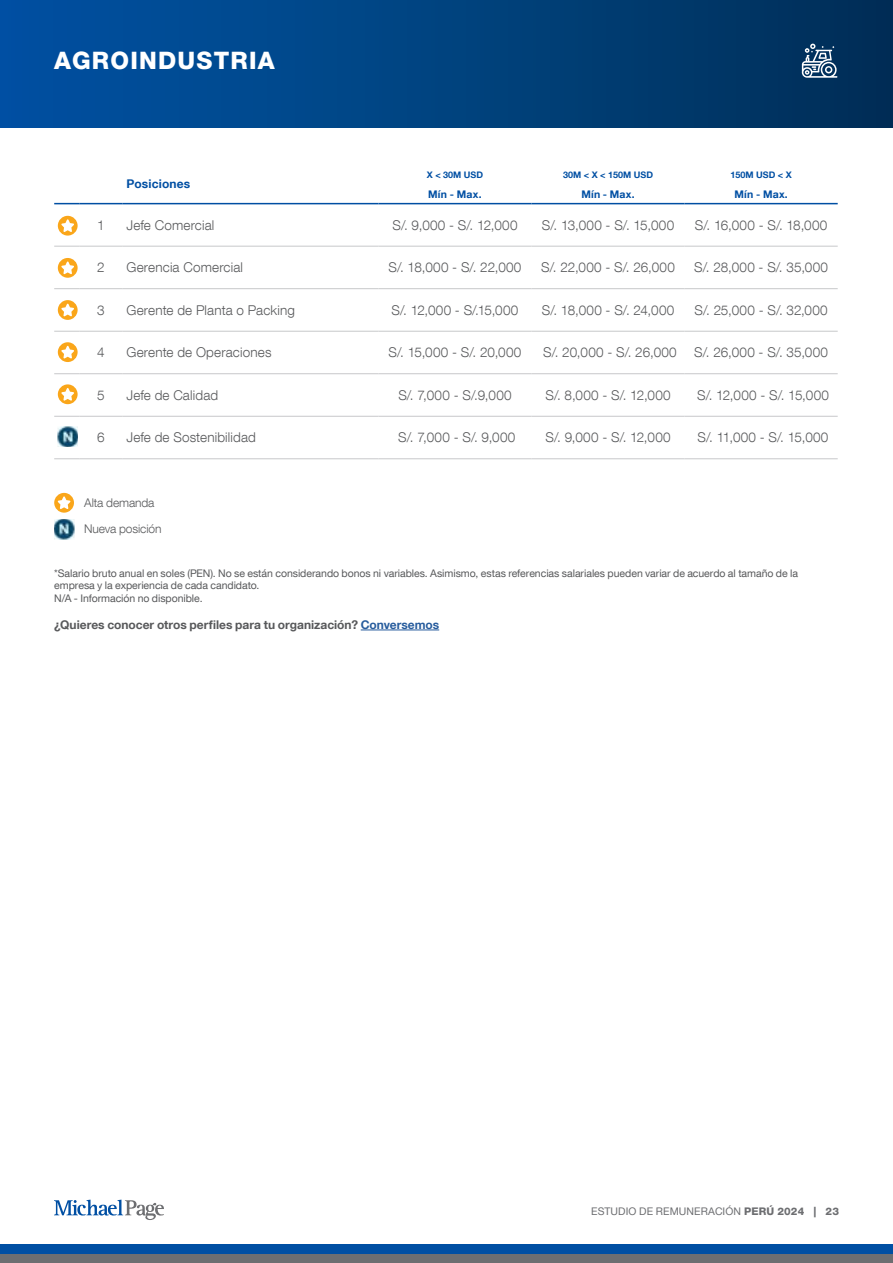
<style>
.page{position:relative;width:893px;height:1263px;background:#fff}
.page>*{position:absolute;margin:0;border:0;box-sizing:border-box;transform-origin:0 0}
.t1{font:800 24px "Helvetica Neue LT Com";letter-spacing:.05em;color:#fff}
.t2{font:300 13.5px "Helvetica Neue LT Com";letter-spacing:.015em;color:#58595b}
.t3{font:700 12px "Helvetica Neue LT Com";color:#58595b}
.t4{font:300 12px/25.5px "Helvetica Neue LT Com";letter-spacing:-.01em;color:#58595b}
.t5{font:700 12px "Helvetica Neue LT Com";letter-spacing:.01em;color:#004fa3}
.t6{font:10.5px/12.6px "Helvetica Neue LT Com";letter-spacing:-.005em;color:#58595b}
.t7{font:10.5px "Helvetica Neue LT Com";letter-spacing:.01em;color:#6d6e71}
.t8{font:700 10.5px "Helvetica Neue LT Com";letter-spacing:.02em;color:#004fa3}
.t9{font:700 9px "Helvetica Neue LT Com";color:#004fa3}
.s1{color:#275c9d}
.s2{font-weight:800}
</style>
<div class="page">
<div style="left:0;top:0;width:893px;height:128px;background:linear-gradient(to right,#0053a4,#003057)"></div>
<div style="left:0;top:1253px;width:893px;height:10px;background:#6d6e71"></div>
<div style="left:0;top:1244px;width:893px;height:9px;background:#004fa3"></div>
<svg style="left:54px;top:1199px;width:110px;height:21px"></svg>
<hr style="left:361px;top:630px;width:78px;height:1px;background:#275c9d">
<hr style="left:122px;top:246px;width:256px;height:1px;background:#c7c8ca">
<hr style="left:378px;top:246px;width:153px;height:1px;background:#c7c8ca">
<hr style="left:531px;top:246px;width:154px;height:1px;background:#c7c8ca">
<hr style="left:685px;top:246px;width:153px;height:1px;background:#c7c8ca">
<hr style="left:122px;top:288px;width:256px;height:1px;background:#c7c8ca">
<hr style="left:378px;top:288px;width:153px;height:1px;background:#c7c8ca">
<hr style="left:531px;top:288px;width:154px;height:1px;background:#c7c8ca">
<hr style="left:685px;top:288px;width:153px;height:1px;background:#c7c8ca">
<hr style="left:122px;top:331px;width:256px;height:1px;background:#c7c8ca">
<hr style="left:378px;top:331px;width:153px;height:1px;background:#c7c8ca">
<hr style="left:531px;top:331px;width:154px;height:1px;background:#c7c8ca">
<hr style="left:685px;top:331px;width:153px;height:1px;background:#c7c8ca">
<hr style="left:122px;top:373px;width:256px;height:1px;background:#c7c8ca">
<hr style="left:378px;top:373px;width:153px;height:1px;background:#c7c8ca">
<hr style="left:531px;top:373px;width:154px;height:1px;background:#c7c8ca">
<hr style="left:685px;top:373px;width:153px;height:1px;background:#c7c8ca">
<hr style="left:122px;top:416px;width:256px;height:1px;background:#c7c8ca">
<hr style="left:378px;top:416px;width:153px;height:1px;background:#c7c8ca">
<hr style="left:531px;top:416px;width:154px;height:1px;background:#c7c8ca">
<hr style="left:685px;top:416px;width:153px;height:1px;background:#c7c8ca">
<hr style="left:122px;top:458px;width:256px;height:1px;background:#c7c8ca">
<hr style="left:378px;top:458px;width:153px;height:1px;background:#c7c8ca">
<hr style="left:531px;top:458px;width:154px;height:1px;background:#c7c8ca">
<hr style="left:685px;top:458px;width:153px;height:1px;background:#c7c8ca">
<svg style="left:54px;top:246px;width:26px;height:1px"></svg>
<hr style="left:80px;top:246px;width:42px;height:1px;background:#c7c8ca">
<svg style="left:54px;top:288px;width:26px;height:1px"></svg>
<hr style="left:80px;top:288px;width:42px;height:1px;background:#c7c8ca">
<svg style="left:54px;top:331px;width:26px;height:1px"></svg>
<hr style="left:80px;top:331px;width:42px;height:1px;background:#c7c8ca">
<svg style="left:54px;top:373px;width:26px;height:1px"></svg>
<hr style="left:80px;top:373px;width:42px;height:1px;background:#c7c8ca">
<svg style="left:54px;top:416px;width:26px;height:1px"></svg>
<hr style="left:80px;top:416px;width:42px;height:1px;background:#c7c8ca">
<svg style="left:54px;top:458px;width:26px;height:1px"></svg>
<hr style="left:80px;top:458px;width:42px;height:1px;background:#c7c8ca">
<hr style="left:378px;top:203px;width:153px;height:1px;background:#004fa3">
<hr style="left:531px;top:203px;width:154px;height:1px;background:#004fa3">
<hr style="left:685px;top:203px;width:153px;height:1px;background:#004fa3">
<svg style="left:54px;top:203px;width:26px;height:1px"></svg>
<hr style="left:80px;top:203px;width:42px;height:1px;background:#004fa3">
<hr style="left:122px;top:203px;width:256px;height:1px;background:#004fa3">
<svg style="left:54px;top:493px;width:20px;height:20px"></svg>
<img style="left:54px;top:519px;width:20px;height:20px">
<svg style="left:58px;top:216px;width:20px;height:20px"></svg>
<svg style="left:58px;top:258px;width:20px;height:20px"></svg>
<svg style="left:58px;top:300px;width:20px;height:20px"></svg>
<svg style="left:58px;top:342px;width:20px;height:20px"></svg>
<svg style="left:58px;top:384px;width:20px;height:20px"></svg>
<img style="left:58px;top:427px;width:20px;height:20px">
<svg style="left:802px;top:44px;width:35px;height:34px"></svg>
<h1 class="t1" style="left:54px;top:46px;width:222px">AGROINDUSTRIA</h1>
<p class="t5" style="left:126px;top:176px;width:65px">Posiciones</p>
<p class="t9" style="left:427px;top:169px;width:58px">X &lt; 30M USD</p>
<p class="t9" style="left:563px;top:169px;width:91px">30M &lt; X &lt; 150M USD</p>
<p class="t9" style="left:730px;top:169px;width:63px">150M USD &lt; X</p>
<p class="t8" style="left:428px;top:188px;width:55px">Mín - Max.</p>
<p class="t8" style="left:581px;top:188px;width:55px">Mín - Max.</p>
<p class="t8" style="left:734px;top:188px;width:55px">Mín - Max.</p>
<p class="t2" style="left:97px;top:217px;width:9px">1</p>
<p class="t2" style="left:126px;top:217px;width:89px">Jefe Comercial</p>
<p class="t2" style="left:392px;top:217px;width:127px">S/. 9,000 - S/. 12,000</p>
<p class="t2" style="left:542px;top:217px;width:134px">S/. 13,000 - S/. 15,000</p>
<p class="t2" style="left:695px;top:217px;width:134px">S/. 16,000 - S/. 18,000</p>
<p class="t2" style="left:97px;top:259px;width:9px">2</p>
<p class="t2" style="left:126px;top:259px;width:118px">Gerencia Comercial</p>
<p class="t2" style="left:389px;top:259px;width:134px">S/. 18,000 - S/. 22,000</p>
<p class="t2" style="left:541px;top:259px;width:135px">S/. 22,000 - S/. 26,000</p>
<p class="t2" style="left:694px;top:259px;width:135px">S/. 28,000 - S/. 35,000</p>
<p class="t2" style="left:97px;top:302px;width:9px">3</p>
<p class="t2" style="left:127px;top:302px;width:170px">Gerente de Planta o Packing</p>
<p class="t2" style="left:392px;top:302px;width:128px">S/. 12,000 - S/.15,000</p>
<p class="t2" style="left:542px;top:302px;width:134px">S/. 18,000 - S/. 24,000</p>
<p class="t2" style="left:695px;top:302px;width:135px">S/. 25,000 - S/. 32,000</p>
<p class="t2" style="left:97px;top:344px;width:9px">4</p>
<p class="t2" style="left:127px;top:344px;width:146px">Gerente de Operaciones</p>
<p class="t2" style="left:389px;top:344px;width:134px">S/. 15,000 - S/. 20,000</p>
<p class="t2" style="left:543px;top:344px;width:135px">S/. 20,000 - S/. 26,000</p>
<p class="t2" style="left:694px;top:344px;width:135px">S/. 26,000 - S/. 35,000</p>
<p class="t2" style="left:97px;top:387px;width:9px">5</p>
<p class="t2" style="left:127px;top:387px;width:93px">Jefe de Calidad</p>
<p class="t2" style="left:398px;top:387px;width:115px">S/. 7,000 - S/.9,000</p>
<p class="t2" style="left:545px;top:387px;width:127px">S/. 8,000 - S/. 12,000</p>
<p class="t2" style="left:697px;top:387px;width:133px">S/. 12,000 - S/. 15,000</p>
<p class="t2" style="left:97px;top:429px;width:9px">6</p>
<p class="t2" style="left:127px;top:429px;width:131px">Jefe de Sostenibilidad</p>
<p class="t2" style="left:398px;top:429px;width:119px">S/. 7,000 - S/. 9,000</p>
<p class="t2" style="left:545px;top:429px;width:127px">S/. 9,000 - S/. 12,000</p>
<p class="t2" style="left:698px;top:429px;width:132px">S/. 11,000 - S/. 15,000</p>
<p class="t4" style="left:84px;top:490px;width:79px">Alta demanda<br>Nueva posición</p>
<p class="t6" style="left:54px;top:566px;width:745px">*Salario bruto anual en soles (PEN). No se están considerando bonos ni variables. Asimismo, estas referencias salariales pueden variar de acuerdo al tamaño de la empresa y la experiencia de cada candidato.<br>N/A - Información no disponible.</p>
<p class="t3" style="left:54px;top:617px;width:386px">¿Quieres conocer otros perfiles para tu organización? <span class="s1">Conversemos</span></p>
<p class="t7" style="left:591px;top:1205px;width:249px">ESTUDIO DE REMUNERACIÓN <span class="s2">PERÚ 2024 | 23</span></p>
</div>
